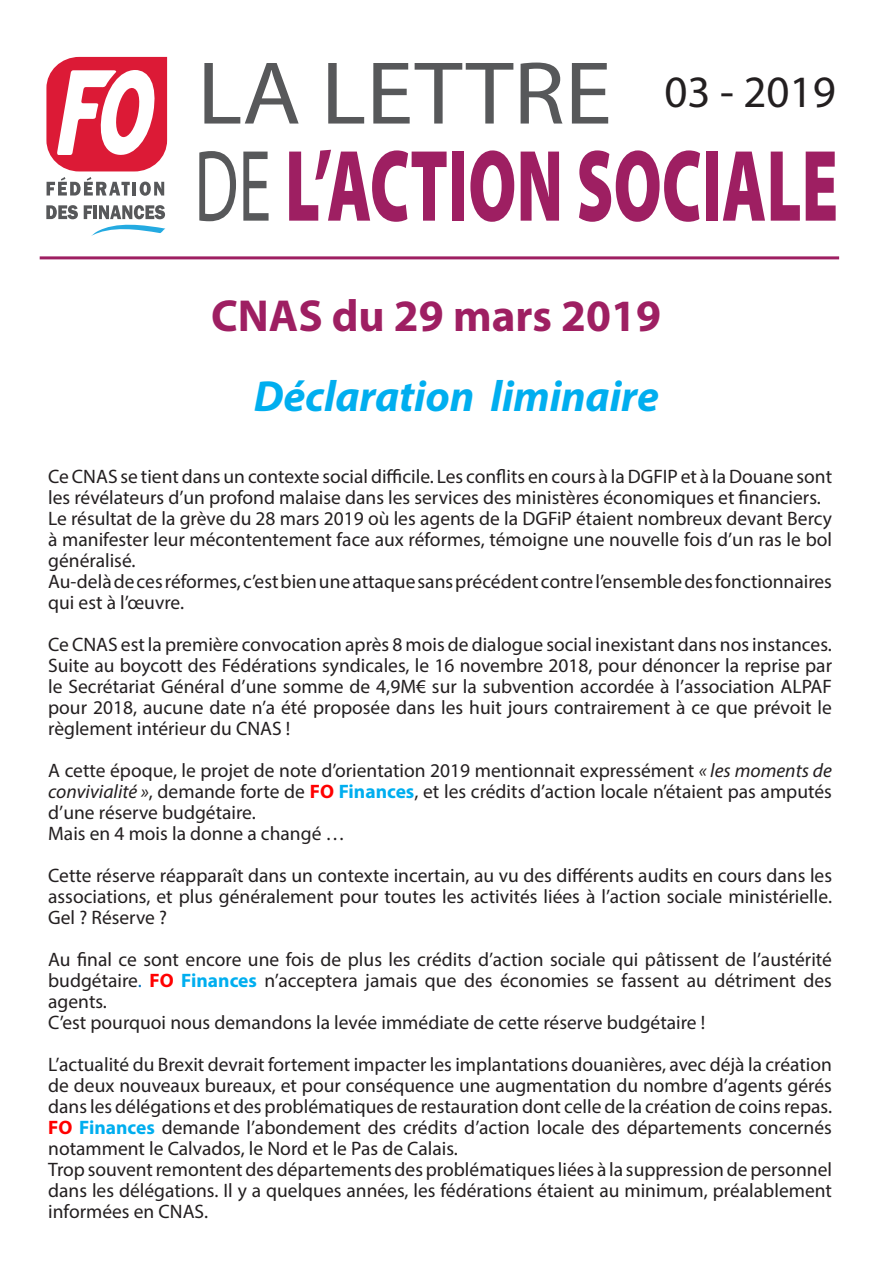
<style>
.page{position:relative;width:893px;height:1263px;background:#fff}
.page>*{position:absolute;margin:0;border:0;box-sizing:border-box;transform-origin:0 0}
.t1{font:700 45px "Myriad Pro";color:#9e1f62}
.t2{font:45px "Myriad Pro";color:#231f20}
.t3{font:italic 700 43.65px "Myriad Pro";letter-spacing:-.005em;color:#00aeef}
.t4{font:19.5px/21px "Myriad Pro";color:#231f20;text-align:justify}
.s1{font-style:italic}
.s2{font-weight:700;color:#f00}
.s3{font-weight:700;color:#00aeef}
.s4{color:#0070c0}
</style>
<div class="page">
<svg style="left:204px;top:63px;width:95px;height:61px"></svg>
<svg style="left:328px;top:63px;width:36px;height:61px"></svg>
<svg style="left:373px;top:63px;width:140px;height:61px"></svg>
<svg style="left:521px;top:63px;width:41px;height:61px"></svg>
<svg style="left:572px;top:63px;width:36px;height:61px"></svg>
<svg style="left:199px;top:151px;width:37px;height:70px"></svg>
<svg style="left:243px;top:152px;width:26px;height:69px"></svg>
<svg style="left:289px;top:150px;width:158px;height:72px"></svg>
<div style="left:452px;top:152px;width:12px;height:69px;background:#9e1f62"></div>
<svg style="left:470px;top:150px;width:44px;height:72px"></svg>
<svg style="left:521px;top:152px;width:38px;height:69px"></svg>
<svg style="left:579px;top:150px;width:121px;height:72px"></svg>
<div style="left:706px;top:152px;width:12px;height:69px;background:#9e1f62"></div>
<svg style="left:723px;top:152px;width:42px;height:69px"></svg>
<svg style="left:771px;top:152px;width:29px;height:69px"></svg>
<svg style="left:806px;top:152px;width:30px;height:69px"></svg>
<hr style="left:40px;top:256px;width:799px;height:3px;background:#9e1f62">
<svg style="left:46px;top:57px;width:121px;height:114px"></svg>
<svg style="left:47px;top:177px;width:83px;height:19px"></svg>
<hr style="left:133px;top:182px;width:3px;height:14px;background:#57585a">
<svg style="left:140px;top:182px;width:24px;height:14px"></svg>
<svg style="left:46px;top:205px;width:32px;height:14px"></svg>
<svg style="left:84px;top:205px;width:82px;height:31px"></svg>
<p class="t2" style="left:664px;top:64px;width:173px">03 - 2019</p>
<p class="t1" style="left:211px;top:287px;width:452px">CNAS du 29 mars 2019</p>
<p class="t3" style="left:254px;top:368px;width:407px">Déclaration liminaire</p>
<p class="t4" style="left:48px;top:466px;width:785px">Ce CNAS se tient dans un contexte social difficile. Les conflits en cours à la DGFIP et à la Douane sont les révélateurs d’un profond malaise dans les services des ministères économiques et financiers.</p>
<p class="t4" style="left:48px;top:508px;width:785px">Le résultat de la grève du 28 mars 2019 où les agents de la DGFiP étaient nombreux devant Bercy à manifester leur mécontentement face aux réformes, témoigne une nouvelle fois d’un ras le bol généralisé.</p>
<p class="t4" style="left:48px;top:571px;width:785px">Au-delà de ces réformes, c’est bien une attaque sans précédent contre l’ensemble des fonctionnaires qui est à l’œuvre.</p>
<p class="t4" style="left:48px;top:634px;width:785px">Ce CNAS est la première convocation après 8 mois de dialogue social inexistant dans nos instances.<br>Suite au boycott des Fédérations syndicales, le 16 novembre 2018, pour dénoncer la reprise par le Secrétariat Général d’une somme de 4,9M€ sur la subvention accordée à l’association ALPAF pour 2018, aucune date n’a été proposée dans les huit jours contrairement à ce que prévoit le règlement intérieur du CNAS !</p>
<p class="t4" style="left:48px;top:760px;width:785px">A cette époque, le projet de note d’orientation 2019 mentionnait expressément <span class="s1">« les moments de convivialité »</span>, demande forte de <span class="s2">FO</span> <span class="s3">Finances</span>, et les crédits d’action locale n’étaient pas amputés d’une réserve budgétaire.</p>
<p class="t4" style="left:48px;top:823px;width:298px">Mais en 4 mois la donne a changé …</p>
<p class="t4" style="left:48px;top:865px;width:785px">Cette réserve réapparaît dans un contexte incertain, au vu des différents audits en cours dans les associations, et plus généralement pour toutes les activités liées à l’action sociale ministérielle.<br>Gel ? Réserve ?</p>
<p class="t4" style="left:48px;top:949px;width:785px">Au final ce sont encore une fois de plus les crédits d’action sociale qui pâtissent de l’austérité budgétaire<span class="s4">.</span> <span class="s2">FO</span> <span class="s3">Finances</span> n’acceptera jamais que des économies se fassent au détriment des agents.</p>
<p class="t4" style="left:48px;top:1012px;width:659px">C’est pourquoi nous demandons la levée immédiate de cette réserve budgétaire !</p>
<p class="t4" style="left:48px;top:1054px;width:785px">L’actualité du Brexit devrait fortement impacter les implantations douanières, avec déjà la création de deux nouveaux bureaux, et pour conséquence une augmentation du nombre d’agents gérés dans les délégations et des problématiques de restauration dont celle de la création de coins repas.</p>
<p class="t4" style="left:48px;top:1117px;width:785px"><span class="s2">FO</span> <span class="s3">Finances</span> demande l’abondement des crédits d’action locale des départements concernés notamment le Calvados, le Nord et le Pas de Calais.</p>
<p class="t4" style="left:48px;top:1159px;width:785px">Trop souvent remontent des départements des problématiques liées à la suppression de personnel dans les délégations. Il y a quelques années, les fédérations étaient au minimum, préalablement informées en CNAS.</p>
</div>
